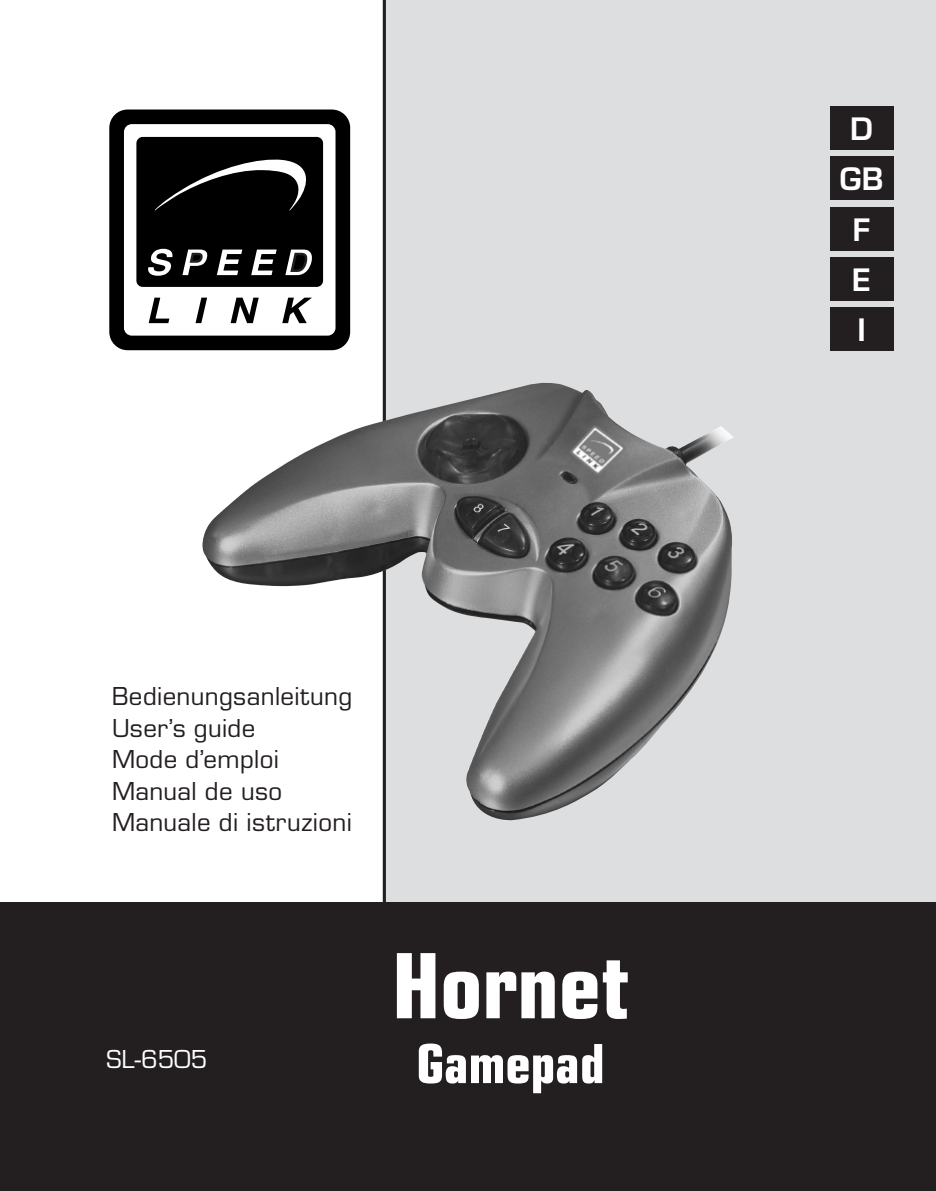
<style>
.page{position:relative;width:936px;height:1191px;background:#fff}
.page>*{position:absolute;margin:0;border:0;box-sizing:border-box;transform-origin:0 0}
.t1{font:700 condensed 90px "Eurostile";color:#fff}
.t2{font:700 condensed 54px "Eurostile";color:#fff}
.t3{font:600 30px/50.1px "Eurostile";color:#fff;text-align:center}
.t4{font:24px/31.5px "Eurostile";letter-spacing:.015em;color:#231f20}
.t5{font:24px "Eurostile";color:#fff}
</style>
<div class="page">
<div style="left:383px;top:0;width:552px;height:1191px;background:#dddee0"></div>
<hr style="left:383px;top:0;width:3px;height:1191px;background:#231f20">
<div style="left:0;top:901px;width:935px;height:290px;background:#231f20"></div>
<svg style="left:109px;top:109px;width:241px;height:241px;fill:#000"></svg>
<svg style="left:136px;top:137px;width:187px;height:186px"></svg>
<div style="left:829px;top:106px;width:64px;height:44px;background:#231f20"></div>
<div style="left:829px;top:157px;width:64px;height:43px;background:#231f20"></div>
<div style="left:829px;top:207px;width:64px;height:43px;background:#231f20"></div>
<div style="left:829px;top:257px;width:64px;height:44px;background:#231f20"></div>
<div style="left:829px;top:307px;width:64px;height:44px;background:#231f20"></div>
<img style="left:202px;top:383px;width:531px;height:437px">
<p class="t4" style="left:112px;top:681px;width:242px">Bedienungsanleitung<br>User’s guide<br>Mode d’emploi<br>Manual de uso<br>Manuale di istruzioni</p>
<p class="t5" style="left:106px;top:1045px;width:102px">SL-6505</p>
<h1 class="t1" style="left:392px;top:931px;width:239px">Hornet</h1>
<h2 class="t2" style="left:416px;top:1031px;width:190px">Gamepad</h2>
<p class="t3" style="left:839px;top:104px;width:45px">D<br>GB<br>F<br>E<br>I</p>
</div>
